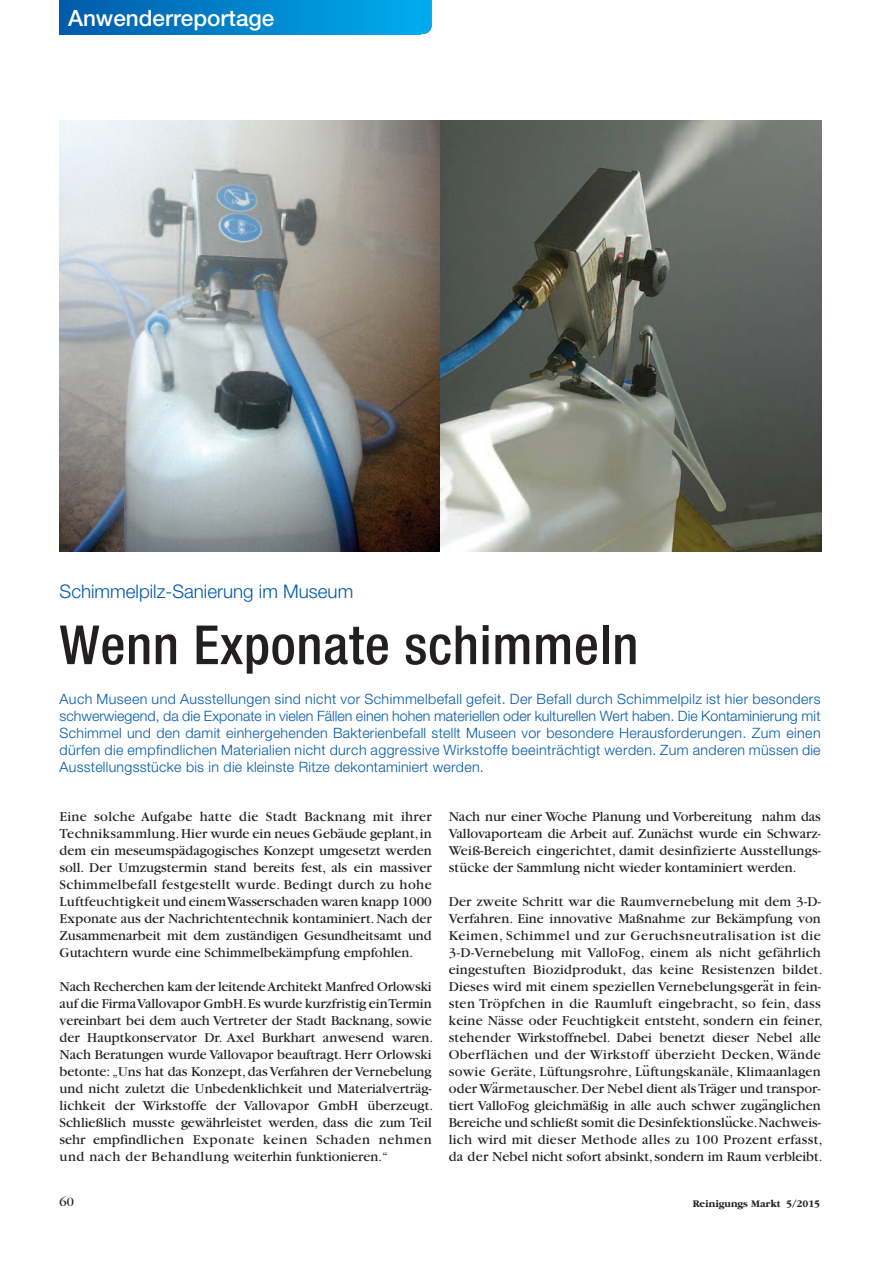
<style>
.page{position:relative;width:893px;height:1263px;background:#fff}
.page>*{position:absolute;margin:0;border:0;box-sizing:border-box;transform-origin:0 0}
.t1{font:500 condensed 54px "Helvetica Neue LT Std";letter-spacing:.015em;color:#231f20}
.t2{font:500 22.5px "Helvetica Neue LT Std";color:#fff}
.t3{font:300 18.75px "Helvetica Neue LT Std";color:#015aaa}
.t4{font:14.25px/17px "Garamond";color:#231f20;text-align:justify}
.t5{font:300 14.25px/17px "Helvetica Neue LT Std";letter-spacing:.015em;color:#015aaa;text-align:justify}
.t6{font:13.5px "Garamond";color:#231f20}
.t7{font:700 10.5px "Garamond";color:#231f20}
.s1{font-family:"Menlo"}
</style>
<div class="page">
<svg style="left:421px;top:0;width:11px;height:34px"></svg>
<div style="left:60px;top:0;width:361px;height:34px;background:linear-gradient(to right,#015aa9,#00acec)"></div>
<img style="left:60px;top:120px;width:380px;height:431px">
<svg style="left:440px;top:120px;width:381px;height:431px;background:#6e716a"></svg>
<h2 class="t2" style="left:68px;top:9px;width:208px">Anwenderreportage</h2>
<h3 class="t3" style="left:60px;top:584px;width:295px">Schimmelpilz-Sanierung im Museum</h3>
<h1 class="t1" style="left:60px;top:625px;width:580px">Wenn Exponate schimmeln</h1>
<p class="t5" style="left:60px;top:692px;width:763px">Auch Museen und Ausstellungen sind nicht vor Schimmelbefall gefeit. Der Befall durch Schimmelpilz ist hier besonders schwerwiegend, da die Exponate in vielen Fällen einen hohen materiellen oder kulturellen Wert haben. Die Kontaminierung mit Schimmel und den damit einhergehenden Bakterienbefall stellt Museen vor besondere Herausforderungen. Zum einen dürfen die empfindlichen Materialien nicht durch aggressive Wirkstoffe beeinträchtigt werden. Zum anderen müssen die Ausstellungsstücke bis in die kleinste Ritze dekontaminiert werden.</p>
<p class="t4" style="left:60px;top:809px;width:374px">Eine solche Aufgabe hatte die Stadt Backnang mit ihrer Techniksammlung.Hier wurde ein neues Gebäude geplant,in dem ein meseumspädagogisches Konzept umgesetzt werden soll. Der Umzugstermin stand bereits fest, als ein massiver Schimmelbefall festgestellt wurde. Bedingt durch zu hohe Luftfeuchtigkeit und einemWasserschaden waren knapp 1000<br>Exponate aus der Nachrichtentechnik kontaminiert.Nach der Zusammenarbeit mit dem zuständigen Gesundheitsamt und Gutachtern wurde eine Schimmelbekämpfung empfohlen.</p>
<p class="t4" style="left:60px;top:979px;width:375px;text-align:left">Nach Recherchen kam der leitendeArchitekt Manfred Orlowski auf die FirmaVallovapor GmbH.Es wurde kurzfristig einTermin vereinbart bei dem auch Vertreter der Stadt Backnang, sowie der Hauptkonservator Dr. Axel Burkhart anwesend waren.<br>Nach Beratungen wurde Vallovapor beauftragt. Herr Orlowski betonte: „Uns hat das Konzept, das Verfahren der Vernebelung und nicht zuletzt die Unbedenklichkeit und Materialverträg&shy;lichkeit der Wirkstoffe der Vallovapor GmbH überzeugt.<br>Schließlich musste gewährleistet werden, dass die zum Teil sehr empfindlichen Exponate keinen Schaden nehmen und nach der Behandlung weiterhin funktionieren.“</p>
<p class="t6" style="left:60px;top:1197px;width:16px">60</p>
<p class="t4" style="left:449px;top:809px;width:374px">Nach nur einer Woche Planung und Vorbereitung nahm das Vallovaporteam die Arbeit auf. Zunächst wurde ein Schwarz-Weiß-Bereich eingerichtet, damit desinfizierte Ausstellungs&shy;stücke der Sammlung nicht wieder kontaminiert werden.</p>
<p class="t4" style="left:449px;top:894px;width:375px;text-align:left">Der zweite Schritt war die Raumvernebelung mit dem 3-D-Verfahren. Eine innovative Maßnahme zur Bekämpfung von Keimen, Schimmel und zur Geruchsneutralisation ist die 3-D-Vernebelung mit ValloFog, einem als nicht gefährlich eingestuften Biozidprodukt, das keine Resistenzen bildet.<br>Dieses wird mit einem speziellen Vernebelungsger<span class="s1">̈</span>at in fein&shy;sten Tröpfchen in die Raumluft eingebracht, so fein, dass keine Nässe oder Feuchtigkeit entsteht, sondern ein feiner, stehender Wirkstoffnebel. Dabei benetzt dieser Nebel alle Oberflächen und der Wirkstoff überzieht Decken, Wände sowie Geräte, Lüftungsrohre, L<span class="s1">̈</span>uftungskanäle, Klimaanlagen oder W<span class="s1">̈</span>armetauscher. Der Nebel dient alsTräger und transpor&shy;tiert ValloFog gleichmäßig in alle auch schwer zug<span class="s1">̈</span>anglichen Bereiche und schließt somit die Desinfektionsl<span class="s1">̈</span>ucke.Nachweis&shy;lich wird mit dieser Methode alles zu 100 Prozent erfasst, da der Nebel nicht sofort absinkt,sondern im Raum verbleibt.</p>
<p class="t7" style="left:693px;top:1197px;width:129px">Reinigungs Markt 5/2015</p>
</div>
